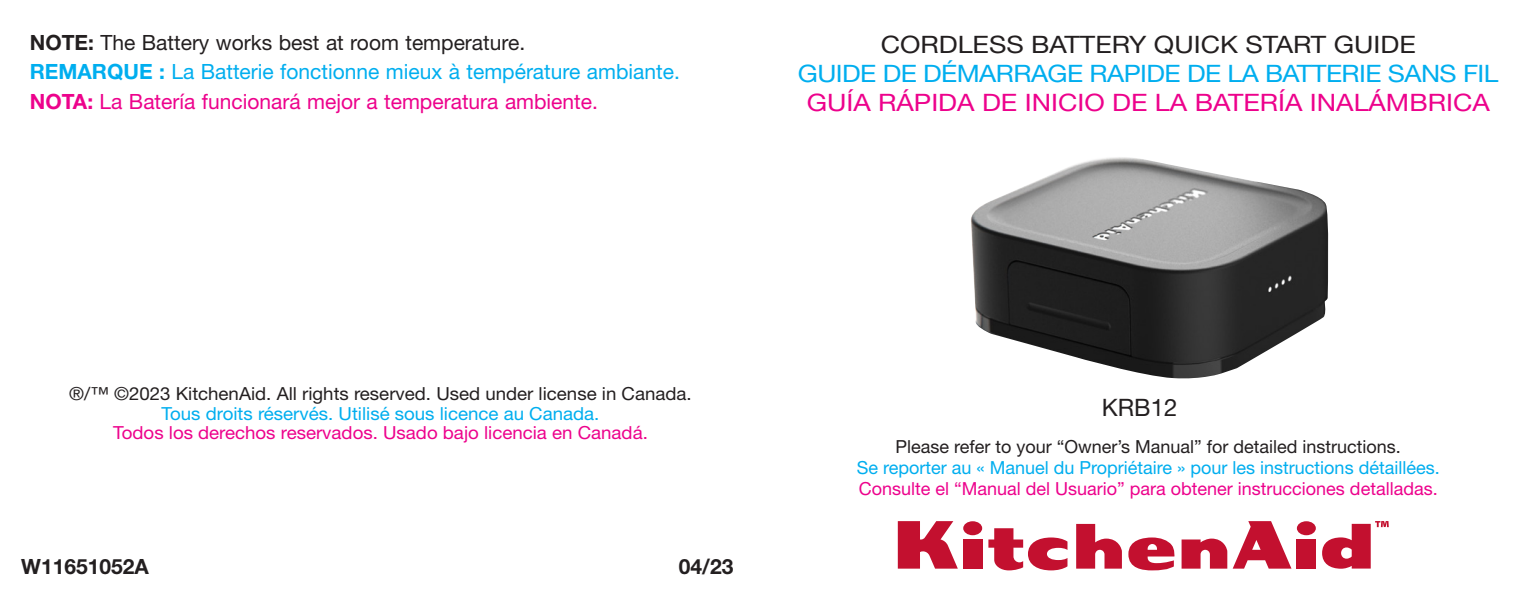
<style>
.page{position:relative;width:1531px;height:596px;background:#fff}
.page>*{position:absolute;margin:0;border:0;box-sizing:border-box;transform-origin:0 0}
.t1{font:24px "Helvetica Neue LT Std";letter-spacing:-.02em;color:#00aeef;scale:1.1 1}
.t2{font:24px "Helvetica Neue LT Std";color:#ed028c;scale:1.12 1}
.t3{font:24px "Helvetica Neue LT Std";color:#231f20;scale:1.12 1}
.t4{font:24px "Helvetica Neue LT Std";color:#231f20}
.Step_Text___p{font:21px "Helvetica Neue LT Std";color:#00aeef}
.Step_Text___p-2{font:21px "Helvetica Neue LT Std";color:#ed028c}
.Step_Text___p-3{font:21px "Helvetica Neue LT Std";color:#231f20}
.t5{font:700 21px "Helvetica Neue LT Std";color:#231f20}
.COV_-_Title{font:18px/19.5px "Helvetica Neue LT Std";color:#ed028c;text-align:center;scale:1.04 1}
.COV_-_Title-2{font:18px "Helvetica Neue LT Std";color:#00aeef}
.COV_-_Title-3{font:18px "Helvetica Neue LT Std";color:#ed028c}
.COV_-_Title-4{font:18px "Helvetica Neue LT Std";color:#231f20;scale:1.04 1}
.COV_-_Title-5{font:18px "Helvetica Neue LT Std";color:#231f20}
.s1{font-weight:700}
.s2{color:#00aeef}
</style>
<div class="page">
<img style="left:971px;top:157px;width:358px;height:222px">
<div style="left:963px;top:539px;width:19px;height:29px;background:#c3102f"></div>
<div style="left:963px;top:521px;width:19px;height:14px;background:#c3102f;border-radius:50%"></div>
<svg style="left:1128px;top:537px;width:47px;height:33px"></svg>
<svg style="left:1076px;top:523px;width:46px;height:45px"></svg>
<div style="left:1297px;top:539px;width:19px;height:29px;background:#c3102f"></div>
<div style="left:1297px;top:521px;width:19px;height:14px;background:#c3102f;border-radius:50%"></div>
<svg style="left:1181px;top:521px;width:110px;height:47px"></svg>
<svg style="left:898px;top:521px;width:60px;height:47px"></svg>
<svg style="left:988px;top:528px;width:79px;height:42px"></svg>
<svg style="left:1322px;top:521px;width:67px;height:47px"></svg>
<p class="Step_Text___p-3" style="left:30px;top:30px;width:497px"><span class="s1">NOTE:</span> The Battery works best at room temperature.</p>
<p class="Step_Text___p" style="left:30px;top:59px;width:652px"><span class="s1">REMARQUE :</span> La Batterie fonctionne mieux à température ambiante.</p>
<p class="Step_Text___p-2" style="left:30px;top:89px;width:570px"><span class="s1">NOTA:</span> La Batería funcionará mejor a temperatura ambiente.</p>
<p class="t3" style="left:881px;top:30px;width:479px">CORDLESS BATTERY QUICK START GUIDE</p>
<p class="t1" style="left:798px;top:59px;width:638px">GUIDE DE DÉMARRAGE RAPIDE DE LA BATTERIE SANS FIL</p>
<p class="t2" style="left:807px;top:88px;width:611px">GUÍA RÁPIDA DE INICIO DE LA BATERÍA INALÁMBRICA</p>
<p class="COV_-_Title-4" style="left:69px;top:383px;width:600px">®/™ ©2023 KitchenAid. All rights reserved. Used under license in Canada.</p>
<p class="COV_-_Title" style="left:113px;top:403px;width:516px"><span class="s2">Tous droits réservés. Utilisé sous licence au Canada.<br></span>Todos los derechos reservados. Usado bajo licencia en Canadá.</p>
<p class="t5" style="left:21px;top:553px;width:129px">W11651052A</p>
<p class="t5" style="left:679px;top:553px;width:56px">04/23</p>
<p class="t4" style="left:1102px;top:392px;width:77px">KRB12</p>
<p class="COV_-_Title-5" style="left:895px;top:435px;width:507px">Please refer to your “Owner’s Manual” for detailed instructions.</p>
<p class="COV_-_Title-2" style="left:857px;top:456px;width:584px">Se reporter au « Manuel du Propriétaire » pour les instructions détaillées.</p>
<p class="COV_-_Title-3" style="left:859px;top:477px;width:580px">Consulte el “Manual del Usuario” para obtener instrucciones detalladas.</p>
</div>
